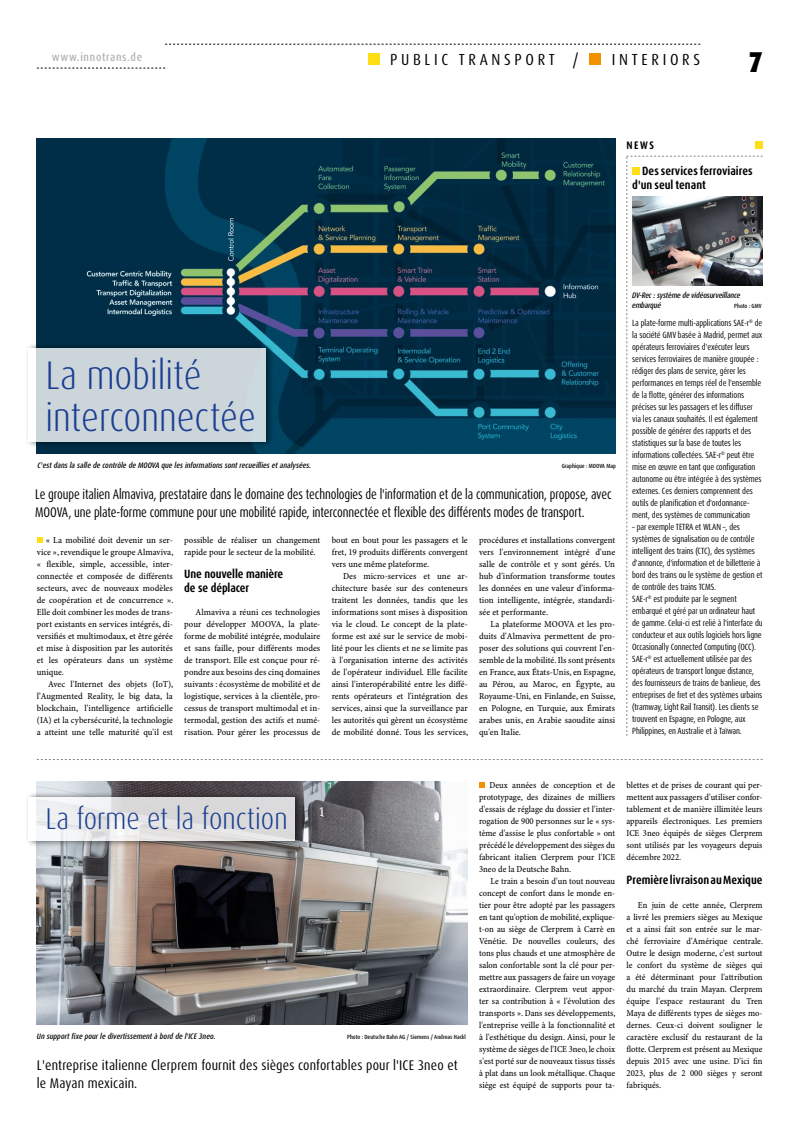
<style>
.page{position:relative;width:808px;height:1134px;background:#fff}
.page>*{position:absolute;margin:0;border:0;box-sizing:border-box;transform-origin:0 0}
.t1{font:300 condensed 40px/42px "Dax OT";color:#1b3e92}
.t2{font:300 condensed 30px "Dax OT";color:#1b3e92}
.t3{font:900 condensed 28.7px "Dax OT";color:#000}
.t4{font:condensed 16px "Dax OT";letter-spacing:.23em;color:#000}
.t5{font:condensed 14px/18px "Dax OT";letter-spacing:-.01em;color:#000;scale:.9 1}
.t6{font:condensed 14px/18px "Dax OT";letter-spacing:.01em;color:#000}
.t7{font:700 condensed 12px/14px "Dax OT";letter-spacing:.005em;color:#000}
.t8{font:500 condensed 11.6px "Dax OT";letter-spacing:.06em;color:#b3b2b2}
.t9{font:700 condensed 11px "Dax OT";color:#000}
.t10{font:9.2px/12px "Minion Pro Cn Capt";color:#000;text-align:justify}
.t11{font:condensed 9px/12px "Dax OT";letter-spacing:-.01em;color:#000;scale:.94 1}
.t12{font:italic 500 condensed 8px "Dax OT";color:#000}
.t13{font:italic 500 condensed 8px/10px "Dax OT";letter-spacing:-.02em;color:#000}
.t14{font:500 condensed 6px "Dax OT";color:#000}
</style>
<div class="page">
<svg style="left:165px;top:44px;width:535px;height:1px"></svg>
<svg style="left:37px;top:68px;width:128px;height:1px"></svg>
<div style="left:368px;top:53px;width:11px;height:12px;background:#ffde14"></div>
<div style="left:590px;top:53px;width:11px;height:12px;background:#f39200"></div>
<img style="left:37px;top:139px;width:578px;height:314px">
<svg style="left:37px;top:537px;width:6px;height:6px"></svg>
<div style="left:25px;top:342px;width:250px;height:106px;background:#000;opacity:.75"></div>
<div style="left:28px;top:349px;width:237px;height:93px;background:#ccd5da"></div>
<div style="left:755px;top:141px;width:8px;height:8px;background:#ffde14"></div>
<svg style="left:626px;top:156px;width:137px;height:580px"></svg>
<svg style="left:37px;top:759px;width:726px;height:1px"></svg>
<img style="left:37px;top:781px;width:431px;height:243px">
<div style="left:25px;top:791px;width:279px;height:56px;background:#000;opacity:.75"></div>
<svg style="left:28px;top:797px;width:267px;height:44px"></svg>
<svg style="left:479px;top:782px;width:6px;height:6px"></svg>
<p class="t8" style="left:52px;top:50px;width:92px">www.innotrans.de</p>
<h3 class="t4" style="left:390px;top:49px;width:190px">PUBLIC TRANSPORT /</h3>
<h3 class="t4" style="left:612px;top:49px;width:90px">INTERIORS</h3>
<p class="t9" style="left:627px;top:138px;width:29px">NEWS</p>
<h3 class="t3" style="left:749px;top:44px;width:16px">7</h3>
<h3 class="t7" style="left:632px;top:164px;width:122px;text-indent:10px">Des services ferroviaires d'un seul tenant</h3>
<h1 class="t1" style="left:45px;top:354px;width:212px">La mobilité interconnectée</h1>
<p class="t12" style="left:38px;top:460px;width:275px">C'est dans la salle de contrôle de MOOVA que les informations sont recueillies et analysées.</p>
<p class="t14" style="left:562px;top:462px;width:56px">Graphique : MOOVA Map</p>
<p class="t5" style="left:35px;top:485px;width:642px">Le groupe italien Almaviva, prestataire dans le domaine des technologies de l'information et de la communication, propose, avec<br>MOOVA, une plate-forme commune pour une mobilité rapide, interconnectée et flexible des différents modes de transport.</p>
<p class="t10" style="left:332px;top:535px;width:138px">bout en bout pour les passagers et le fret, 19 produits différents convergent vers une même plateforme.</p>
<p class="t10" style="left:332px;top:571px;width:138px;text-indent:11px">Des micro-services et une ar&shy;chitecture basée sur des conteneurs traitent les données, tandis que les informations sont mises à disposition via le cloud. Le concept de la plate&shy;forme est axé sur le service de mobi&shy;lité pour les clients et ne se limite pas à l'organisation interne des activités de l'opérateur individuel. Elle facilite ainsi l'interopérabilité entre les diffé&shy;rents opérateurs et l'intégration des services, ainsi que la surveillance par les autorités qui gèrent un écosystème de mobilité donné. Tous les services,</p>
<p class="t10" style="left:184px;top:535px;width:138px">possible de réaliser un changement rapide pour le secteur de la mobilité.</p>
<h3 class="t7" style="left:184px;top:567px;width:100px">Une nouvelle manière de se déplacer</h3>
<p class="t10" style="left:184px;top:607px;width:138px;text-indent:11px">Almaviva a réuni ces technologies pour développer MOOVA, la plate&shy;forme de mobilité intégrée, modulaire et sans faille, pour différents modes de transport. Elle est conçue pour ré&shy;pondre aux besoins des cinq domaines suivants : écosystème de mobilité et de logistique, services à la clientèle, pro&shy;cessus de transport multimodal et in&shy;termodal, gestion des actifs et numé&shy;risation. Pour gérer les processus de</p>
<p class="t10" style="left:479px;top:535px;width:138px">procédures et installations convergent vers l'environnement intégré d'une salle de contrôle et y sont gérés. Un hub d'information transforme toutes les données en une valeur d'informa&shy;tion intelligente, intégrée, standardi&shy;sée et performante.</p>
<p class="t10" style="left:479px;top:619px;width:138px;text-indent:11px">La plateforme MOOVA et les pro&shy;duits d'Almaviva permettent de pro&shy;poser des solutions qui couvrent l'en&shy;semble de la mobilité. Ils sont présents en France, aux États-Unis, en Espagne, au Pérou, au Maroc, en Égypte, au Royaume-Uni, en Finlande, en Suisse, en Pologne, en Turquie, aux Émirats arabes unis, en Arabie saoudite ainsi qu'en Italie.</p>
<p class="t10" style="left:37px;top:535px;width:138px;text-indent:9px">« La mobilité doit devenir un ser&shy;vice », revendique le groupe Almaviva, « flexible, simple, accessible, inter&shy;connectée et composée de différents secteurs, avec de nouveaux modèles de coopération et de concurrence ».<br>Elle doit combiner les modes de trans&shy;port existants en services intégrés, di&shy;versifiés et multimodaux, et être gérée et mise à disposition par les autorités et les opérateurs dans un système unique.</p>
<p class="t10" style="left:37px;top:679px;width:138px;text-indent:11px">Avec l'Internet des objets (IoT), l’Augmented Reality, le big data, la blockchain, l'intelligence artificielle (IA) et la cybersécurité, la technologie a atteint une telle maturité qu'il est</p>
<p class="t13" style="left:632px;top:291px;width:110px">DV-Rec : système de vidéosurveillance embarqué</p>
<p class="t14" style="left:734px;top:302px;width:29px">Photo : GMV</p>
<p class="t11" style="left:632px;top:317px;width:140px">La plate-forme multi-applications SAE-r<sup>®</sup> de la société GMV basée à Madrid, permet aux opérateurs ferroviaires d'exécuter leurs services ferroviaires de manière groupée : rédiger des plans de service, gérer les performances en temps réel de l'ensemble de la flotte, générer des informations précises sur les passagers et les diffuser via les canaux souhaités. Il est également possible de générer des rapports et des statistiques sur la base de toutes les informations collectées. SAE-r<sup>®</sup> peut être mise en œuvre en tant que configuration autonome ou être intégrée à des systèmes externes. Ces derniers comprennent des outils de planification et d'ordonnance&shy;ment, des systèmes de communication</p>
<p class="t11" style="left:632px;top:521px;width:140px">– par exemple TETRA et WLAN –, des systèmes de signalisation ou de contrôle intelligent des trains (CTC), des systèmes d'annonce, d'information et de billetterie à bord des trains ou le système de gestion et de contrôle des trains TCMS.<br>SAE-r<sup>®</sup> est produite par le segment embarqué et géré par un ordinateur haut de gamme. Celui-ci est relié à l'interface du conducteur et aux outils logiciels hors ligne Occasionally Connected Computing (OCC).<br>SAE-r<sup>®</sup> est actuellement utilisée par des opérateurs de transport longue distance, des fournisseurs de trains de banlieue, des entreprises de fret et des systèmes urbains (tramway, Light Rail Transit). Les clients se trouvent en Espagne, en Pologne, aux Philippines, en Australie et à Taïwan.</p>
<h2 class="t2" style="left:45px;top:800px;width:244px">La forme et la fonction</h2>
<p class="t12" style="left:37px;top:1031px;width:180px">Un support fixe pour le divertissement à bord de l'ICE 3neo.</p>
<p class="t14" style="left:347px;top:1033px;width:120px">Photo : Deutsche Bahn AG / Siemens / Andreas Hackl</p>
<h3 class="t6" style="left:37px;top:1056px;width:422px">L'entreprise italienne Clerprem fournit des sièges confortables pour l'ICE 3neo et le Mayan mexicain.</h3>
<p class="t10" style="left:479px;top:779px;width:138px;text-indent:10px">Deux années de conception et de prototypage, des dizaines de milliers d'essais de réglage du dossier et l'inter&shy;rogation de 900 personnes sur le « sys&shy;tème d'assise le plus confortable » ont précédé le développement des sièges du fabricant italien Clerprem pour l'ICE 3neo de la Deutsche Bahn.</p>
<p class="t10" style="left:479px;top:875px;width:138px;text-indent:11px">Le train a besoin d'un tout nouveau concept de confort dans le monde en&shy;tier pour être adopté par les passagers en tant qu'option de mobilité, explique&shy;t-on au siège de Clerprem à Carrè en Vénétie. De nouvelles couleurs, des tons plus chauds et une atmosphère de salon confortable sont la clé pour per&shy;mettre aux passagers de faire un voyage extraordinaire. Clerprem veut appor&shy;ter sa contribution à « l'évolution des transports ». Dans ses développements, l'entreprise veille à la fonctionnalité et à l'esthétique du design. Ainsi, pour le système de sièges de l'ICE 3neo, le choix s'est porté sur de nouveaux tissus tissés à plat dans un look métallique. Chaque siège est équipé de supports pour ta-</p>
<p class="t10" style="left:626px;top:779px;width:138px">blettes et de prises de courant qui per&shy;mettent aux passagers d'utiliser confor&shy;tablement et de manière illimitée leurs appareils électroniques. Les premiers ICE 3neo équipés de sièges Clerprem sont utilisés par les voyageurs depuis décembre 2022.</p>
<h3 class="t7" style="left:626px;top:873px;width:138px">Première livraison au Mexique</h3>
<p class="t10" style="left:626px;top:899px;width:138px;text-indent:11px">En juin de cette année, Clerprem a livré les premiers sièges au Mexique et a ainsi fait son entrée sur le mar&shy;ché ferroviaire d'Amérique centrale.<br>Outre le design moderne, c'est surtout le confort du système de sièges qui a été déterminant pour l'attribution du marché du train Mayan. Clerprem équipe l'espace restaurant du Tren Maya de différents types de sièges mo&shy;dernes. Ceux-ci doivent souligner le caractère exclusif du restaurant de la flotte. Clerprem est présent au Mexique depuis 2015 avec une usine. D'ici fin 2023, plus de 2 000 sièges y seront fabriqués.</p>
</div>
